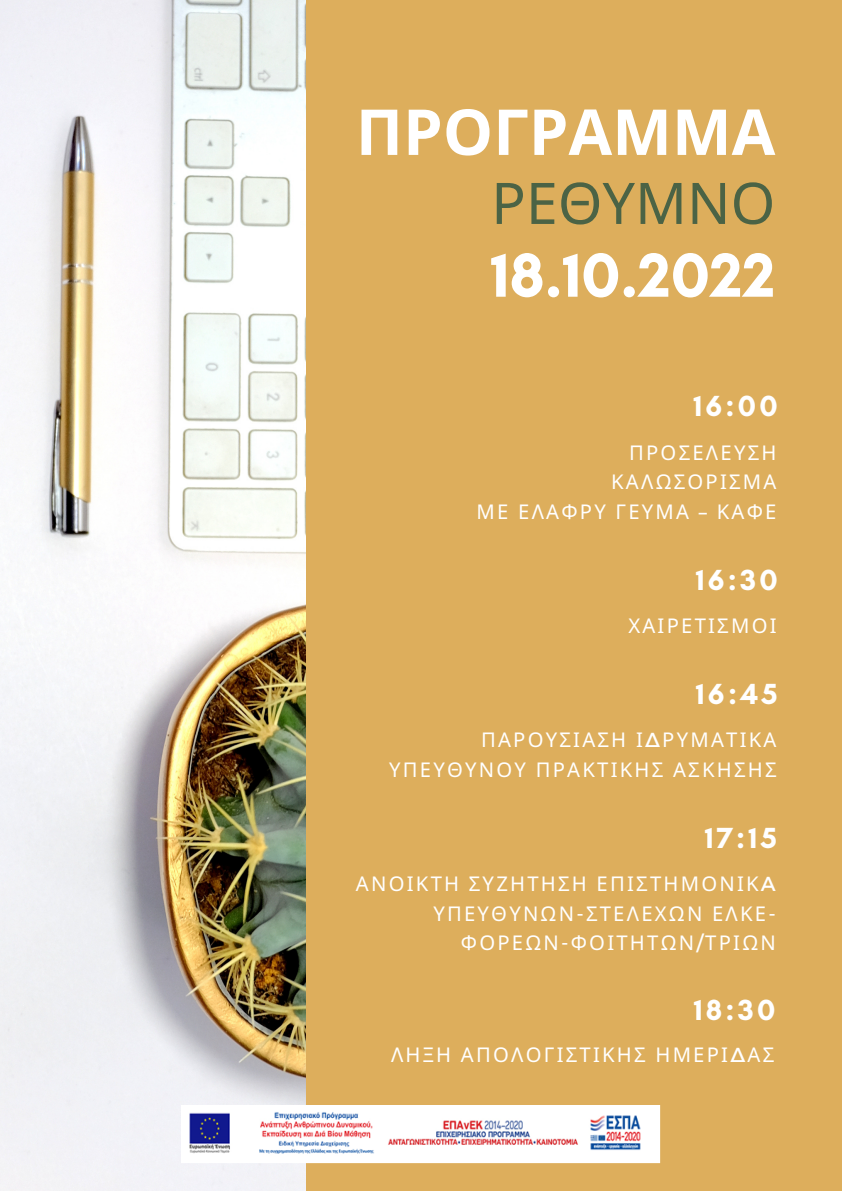
<style>
.page{position:relative;width:842px;height:1191px;background:#fff}
.page>*{position:absolute;margin:0;border:0;box-sizing:border-box;transform-origin:0 0}
.t1{font:700 63.3px "Glacial Indifference";color:#fff}
.t2{font:700 63.3px "Noto Sans";color:#fff}
.t3{font:57.3px "Noto Sans";color:#4b6345}
.t4{font:700 29.6px "Glacial Indifference";letter-spacing:.11em;color:#fff}
.t5{font:20.3px/29.7px "Noto Sans";letter-spacing:.11em;color:#fff;text-align:right}
.s1{font-family:"Montserrat"}
</style>
<div class="page">
<div style="left:0;top:0;width:842px;height:1190px;background:#ddae5c"></div>
<img style="left:0;top:0;width:305px;height:1190px">
<img style="left:181px;top:1104px;width:479px;height:59px">
<h1 class="t2" style="left:356px;top:87px;width:421px">ΠΡΟΓΡΑΜΜΑ</h1>
<h2 class="t3" style="left:491px;top:163px;width:286px">ΡΕΘΥΜΝΟ</h2>
<h1 class="t1" style="left:490px;top:236px;width:286px">18.10.2022</h1>
<h3 class="t4" style="left:693px;top:388px;width:86px">16:00</h3>
<p class="t5" style="left:477px;top:437px;width:301px">ΠΡΟΣΕΛΕΥΣΗ<br>ΚΑΛΩΣΟΡΙΣΜΑ<br>ΜΕ ΕΛΑΦΡΥ ΓΕΥΜΑ <span class="s1">–</span> ΚΑΦΕ</p>
<h3 class="t4" style="left:696px;top:561px;width:83px">16:30</h3>
<p class="t5" style="left:628px;top:610px;width:150px">ΧΑΙΡΕΤΙΣΜΟΙ</p>
<h3 class="t4" style="left:696px;top:676px;width:83px">16:45</h3>
<p class="t5" style="left:389px;top:724px;width:389px">ΠΑΡΟΥΣΙΑΣΗ Ι<span class="s1">Δ</span>ΡΥΜΑΤΙΚΑ<br>ΥΠΕΥΘΥΝΟΥ ΠΡΑΚΤΙΚΗΣ ΑΣΚΗΣΗΣ</p>
<h3 class="t4" style="left:705px;top:819px;width:74px">17:15</h3>
<p class="t5" style="left:356px;top:868px;width:421px;line-height:29.2px">ΑΝΟΙΚΤΗ ΣΥΖΗΤΗΣΗ ΕΠΙΣΤΗΜΟΝΙΚ<span class="s1">A<br></span>ΥΠΕΥΘΥΝΩΝ<span class="s1">-</span>ΣΤΕΛΕΧΩΝ ΕΛΚΕ<span class="s1">-<br></span>ΦΟΡΕΩΝ<span class="s1">-</span>ΦΟΙΤΗΤΩΝ<span class="s1">/</span>ΤΡΙΩΝ</p>
<h3 class="t4" style="left:694px;top:991px;width:83px">18:30</h3>
<p class="t5" style="left:391px;top:1039px;width:385px">ΛΗΞΗ ΑΠΟΛΟΓΙΣΤΙΚΗΣ ΗΜΕΡΙ<span class="s1">Δ</span>ΑΣ</p>
</div>
